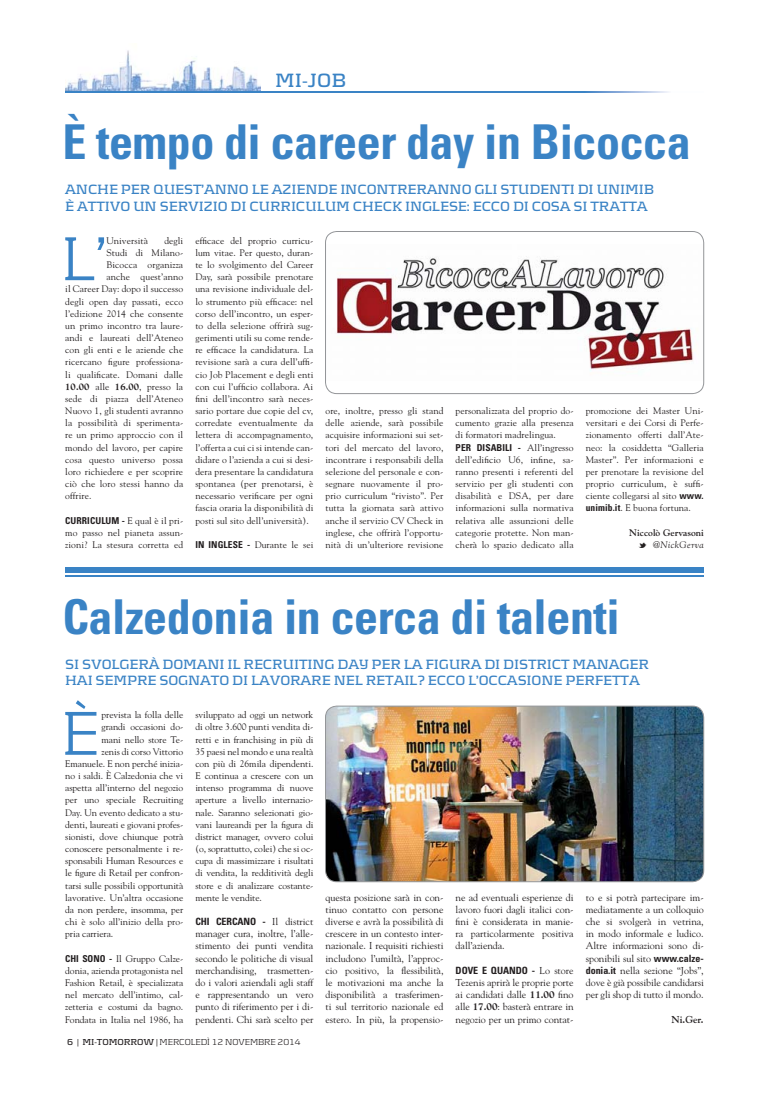
<style>
.page{position:relative;width:769px;height:1095px;background:#fff}
.page>*{position:absolute;margin:0;border:0;box-sizing:border-box;transform-origin:0 0}
.t1{font:300 64.3px "Kontrapunkt";color:#3a83c5}
.t2{font:700 condensed 48px "Univers";letter-spacing:-.01em;color:#3a83c5}
.t3{font:700 20px "Kontrapunkt";color:#3a83c5}
.t4{font:700 14px/16.8px "Kontrapunkt";letter-spacing:-.01em;color:#3a83c5}
.t5{font:10px/12.2px "Goudy";letter-spacing:-.005em;color:#231f20;text-align:justify}
.t6{font:700 condensed 10px "Univers";letter-spacing:-.005em;color:#231f20}
.t7{font:700 10px "Goudy";color:#231f20}
.t8{font:9.5px/12.2px "Goudy";letter-spacing:.01em;color:#231f20;text-align:justify}
.t9{font:700 9.5px/12.2px "Goudy";color:#231f20;text-align:right}
.t10{font:700 condensed 9.5px "Univers";letter-spacing:.01em;color:#231f20}
.t11{font:300 9px "Kontrapunkt";letter-spacing:-.01em;color:#231f20}
.s1{font-weight:800}
.s2{font-family:"Univers";font-weight:700;font-stretch:condensed}
.s3{font-family:"Goudy";font-weight:400;font-stretch:normal}
.s4{font-family:"Social Logos";font-weight:400}
.s5{font-weight:400;font-style:italic}
.s6{font-weight:700}
</style>
<div class="page">
<img style="left:65px;top:50px;width:195px;height:41px">
<svg style="left:65px;top:91px;width:604px;height:1px"></svg>
<div style="left:65px;top:567px;width:638px;height:5px;background:#3a83c5"></div>
<hr style="left:65px;top:575px;width:638px;height:2px;background:#3a83c5">
<img style="left:325px;top:705px;width:378px;height:177px">
<svg style="left:325px;top:231px;width:378px;height:163px"></svg>
<h3 class="t3" style="left:275px;top:74px;width:72px">MI-JOB</h3>
<h2 class="t2" style="left:62px;top:124px;width:629px">È tempo di career day in Bicocca</h2>
<h3 class="t4" style="left:65px;top:182px;width:590px">ANCHE PER QUEST’ANNO LE AZIENDE INCONTRERANNO GLI STUDENTI DI UNIMIB<br>È ATTIVO UN SERVIZIO DI CURRICULUM CHECK INGLESE: ECCO DI COSA SI TRATTA</h3>
<h1 class="t1" style="left:61px;top:238px;width:48px">L’</h1>
<p class="t8" style="left:106px;top:235px;width:43px">Università</p>
<p class="t8" style="left:164px;top:235px;width:20px">degli</p>
<p class="t8" style="left:106px;top:247px;width:78px">Studi di Milano-</p>
<p class="t8" style="left:106px;top:259px;width:78px">Bicocca organizza</p>
<p class="t8" style="left:106px;top:271px;width:78px">anche quest’anno</p>
<p class="t8" style="left:65px;top:283px;width:119px">il Career Day: dopo il successo</p>
<p class="t8" style="left:65px;top:296px;width:119px">degli open day passati, ecco</p>
<p class="t8" style="left:65px;top:308px;width:119px">l’edizione 2014 che consente</p>
<p class="t8" style="left:65px;top:320px;width:119px">un primo incontro tra laure-</p>
<p class="t8" style="left:65px;top:332px;width:119px">andi e laureati dell’Ateneo</p>
<p class="t8" style="left:65px;top:344px;width:119px">con gli enti e le aziende che</p>
<p class="t8" style="left:65px;top:356px;width:119px">ricercano figure professiona-</p>
<p class="t8" style="left:65px;top:369px;width:119px">li qualificate. Domani dalle</p>
<p class="t8" style="left:65px;top:381px;width:119px"><span class="s1">10.00</span> alle <span class="s1">16.00</span>, presso la</p>
<p class="t8" style="left:65px;top:393px;width:119px">sede di piazza dell’Ateneo</p>
<p class="t8" style="left:65px;top:405px;width:119px">Nuovo 1, gli studenti avranno</p>
<p class="t8" style="left:65px;top:417px;width:119px">la possibilità di sperimenta-</p>
<p class="t8" style="left:65px;top:429px;width:119px">re un primo approccio con il</p>
<p class="t8" style="left:65px;top:442px;width:119px">mondo del lavoro, per capire</p>
<p class="t8" style="left:65px;top:454px;width:119px">cosa questo universo possa</p>
<p class="t8" style="left:65px;top:466px;width:119px">loro richiedere e per scoprire</p>
<p class="t8" style="left:65px;top:478px;width:119px">ciò che loro stessi hanno da</p>
<p class="t8" style="left:65px;top:490px;width:28px">offrire.</p>
<p class="t8" style="left:65px;top:515px;width:119px"><span class="s2">CURRICULUM -</span> E qual è il pri&shy;mo passo nel pianeta assun&shy;zioni? La stesura corretta ed</p>
<p class="t8" style="left:195px;top:235px;width:119px">efficace del proprio curricu&shy;lum vitae. Per questo, duran&shy;te lo svolgimento del Career Day, sarà possibile prenotare una revisione individuale del&shy;lo strumento più efficace: nel corso dell’incontro, un esper&shy;to della selezione offrirà sug&shy;gerimenti utili su come rende&shy;re efficace la candidatura. La revisione sarà a cura dell’uffi&shy;cio Job Placement e degli enti con cui l’ufficio collabora. Ai fini dell’incontro sarà neces&shy;sario portare due copie del cv, corredate eventualmente da lettera di accompagnamento, l’offerta a cui ci si intende can&shy;didare o l’azienda a cui si desi&shy;dera presentare la candidatura spontanea (per prenotarsi, è necessario verificare per ogni fascia oraria la disponibilità di posti sul sito dell’università).</p>
<p class="t8" style="left:195px;top:539px;width:119px"><span class="s2">IN INGLESE -</span> Durante le sei</p>
<p class="t8" style="left:325px;top:405px;width:119px">ore, inoltre, presso gli stand delle aziende, sarà possibile acquisire informazioni sui set&shy;tori del mercato del lavoro, incontrare i responsabili della selezione del personale e con&shy;segnare nuovamente il pro&shy;prio curriculum “rivisto”. Per tutta la giornata sarà attivo anche il servizio CV Check in inglese, che offrirà l’opportu&shy;nità di un’ulteriore revisione</p>
<p class="t8" style="left:455px;top:405px;width:119px">personalizzata del proprio do&shy;cumento grazie alla presenza di formatori madrelingua.</p>
<p class="t10" style="left:455px;top:443px;width:119px">PER DISABILI - <span class="s3">All’ingresso</span></p>
<p class="t8" style="left:455px;top:454px;width:119px">dell’edificio U6, infine, sa&shy;ranno presenti i referenti del servizio per gli studenti con disabilità e DSA, per dare informazioni sulla normativa relativa alle assunzioni delle categorie protette. Non man&shy;cherà lo spazio dedicato alla</p>
<p class="t8" style="left:585px;top:405px;width:119px">promozione dei Master Uni&shy;versitari e dei Corsi di Perfe&shy;zionamento offerti dall’Ate&shy;neo: la cosiddetta “Galleria Master”. Per informazioni e per prenotare la revisione del proprio curriculum, è suffi&shy;ciente collegarsi al sito <span class="s2">www. unimib.it</span>. E buona fortuna.</p>
<p class="t9" style="left:629px;top:527px;width:76px">Niccolò Gervasoni<br><span class="s4">M</span> <span class="s5">@NickGerva</span></p>
<h2 class="t2" style="left:62px;top:599px;width:558px">Calzedonia in cerca di talenti</h2>
<h3 class="t4" style="left:65px;top:656px;width:585px">SI SVOLGERÀ DOMANI IL RECRUITING DAY PER LA FIGURA DI DISTRICT MANAGER<br>HAI SEMPRE SOGNATO DI LAVORARE NEL RETAIL? ECCO L’OCCASIONE PERFETTA</h3>
<h1 class="t1" style="left:61px;top:712px;width:40px">È</h1>
<p class="t8" style="left:101px;top:709px;width:83px">prevista la folla delle</p>
<p class="t8" style="left:101px;top:721px;width:83px">grandi occasioni do-</p>
<p class="t8" style="left:101px;top:733px;width:83px">mani nello store Te-</p>
<p class="t8" style="left:101px;top:746px;width:83px">zenis di corso Vittorio</p>
<p class="t8" style="left:65px;top:758px;width:119px">Emanuele. E non perché inizia-</p>
<p class="t8" style="left:65px;top:770px;width:119px">no i saldi. È Calzedonia che vi</p>
<p class="t8" style="left:65px;top:782px;width:119px">aspetta all’interno del negozio</p>
<p class="t8" style="left:65px;top:794px;width:119px">per uno speciale Recruiting</p>
<p class="t8" style="left:65px;top:806px;width:119px">Day. Un evento dedicato a stu-</p>
<p class="t8" style="left:65px;top:819px;width:119px">denti, laureati e giovani profes-</p>
<p class="t8" style="left:65px;top:831px;width:119px">sionisti, dove chiunque potrà</p>
<p class="t8" style="left:65px;top:843px;width:119px">conoscere personalmente i re-</p>
<p class="t8" style="left:65px;top:855px;width:119px">sponsabili Human Resources e</p>
<p class="t8" style="left:65px;top:867px;width:119px">le figure di Retail per confron-</p>
<p class="t8" style="left:65px;top:879px;width:119px">tarsi sulle possibili opportunità</p>
<p class="t8" style="left:65px;top:891px;width:119px">lavorative. Un’altra occasione</p>
<p class="t8" style="left:65px;top:904px;width:119px">da non perdere, insomma, per</p>
<p class="t8" style="left:65px;top:916px;width:119px">chi è solo all’inizio della pro-</p>
<p class="t8" style="left:65px;top:928px;width:49px">pria carriera.</p>
<p class="t8" style="left:65px;top:952px;width:119px"><span class="s2">CHI SONO -</span> Il Gruppo Calze&shy;donia, azienda protagonista nel Fashion Retail, è specializzata nel mercato dell’intimo, cal&shy;zetteria e costumi da bagno.<br>Fondata in Italia nel 1986, ha</p>
<p class="t8" style="left:195px;top:709px;width:119px">sviluppato ad oggi un network di oltre 3.600 punti vendita di&shy;retti e in franchising in più di 35 paesi nel mondo e una realtà con più di 26mila dipendenti.<br>E continua a crescere con un intenso programma di nuove aperture a livello internazio&shy;nale. Saranno selezionati gio&shy;vani laureandi per la figura di district manager, ovvero colui (o, soprattutto, colei) che si oc&shy;cupa di massimizzare i risultati di vendita, la redditività degli store e di analizzare costante&shy;mente le vendite.</p>
<p class="t6" style="left:195px;top:917px;width:119px">CHI CERCANO - <span class="s3">Il district</span></p>
<p class="t5" style="left:195px;top:928px;width:119px">manager cura, inoltre, l’alle&shy;stimento dei punti vendita secondo le politiche di visual merchandising, trasmetten&shy;do i valori aziendali agli staff e rappresentando un vero punto di riferimento per i di&shy;pendenti. Chi sarà scelto per</p>
<p class="t11" style="left:67px;top:1039px;width:235px"><span class="s6">6 | MI-TOMORROW |</span> MERCOLEDÌ 12 NOVEMBRE 2014</p>
<p class="t5" style="left:325px;top:891px;width:119px">questa posizione sarà in con&shy;tinuo contatto con persone diverse e avrà la possibilità di crescere in un contesto inter&shy;nazionale. I requisiti richiesti includono l’umiltà, l’approc&shy;cio positivo, la flessibilità, le motivazioni ma anche la disponibilità a trasferimen&shy;ti sul territorio nazionale ed estero. In più, la propensio-</p>
<p class="t5" style="left:455px;top:891px;width:119px">ne ad eventuali esperienze di lavoro fuori dagli italici con&shy;fini è considerata in manie&shy;ra particolarmente positiva dall’azienda.</p>
<p class="t6" style="left:455px;top:966px;width:119px">DOVE E QUANDO - <span class="s3">Lo store</span></p>
<p class="t5" style="left:455px;top:976px;width:119px">Tezenis aprirà le proprie porte ai candidati dalle <span class="s1">11.00</span> fino alle <span class="s1">17.00</span>: basterà entrare in negozio per un primo contat-</p>
<p class="t5" style="left:585px;top:891px;width:119px">to e si potrà partecipare im&shy;mediatamente a un colloquio che si svolgerà in vetrina, in modo informale e ludico.<br>Altre informazioni sono di&shy;sponibili sul sito <span class="s2">www.calze&shy;donia.it</span> nella sezione “Jobs”, dove è già possibile candidarsi per gli shop di tutto il mondo.</p>
<p class="t7" style="left:671px;top:1014px;width:34px">Ni.Ger.</p>
</div>
